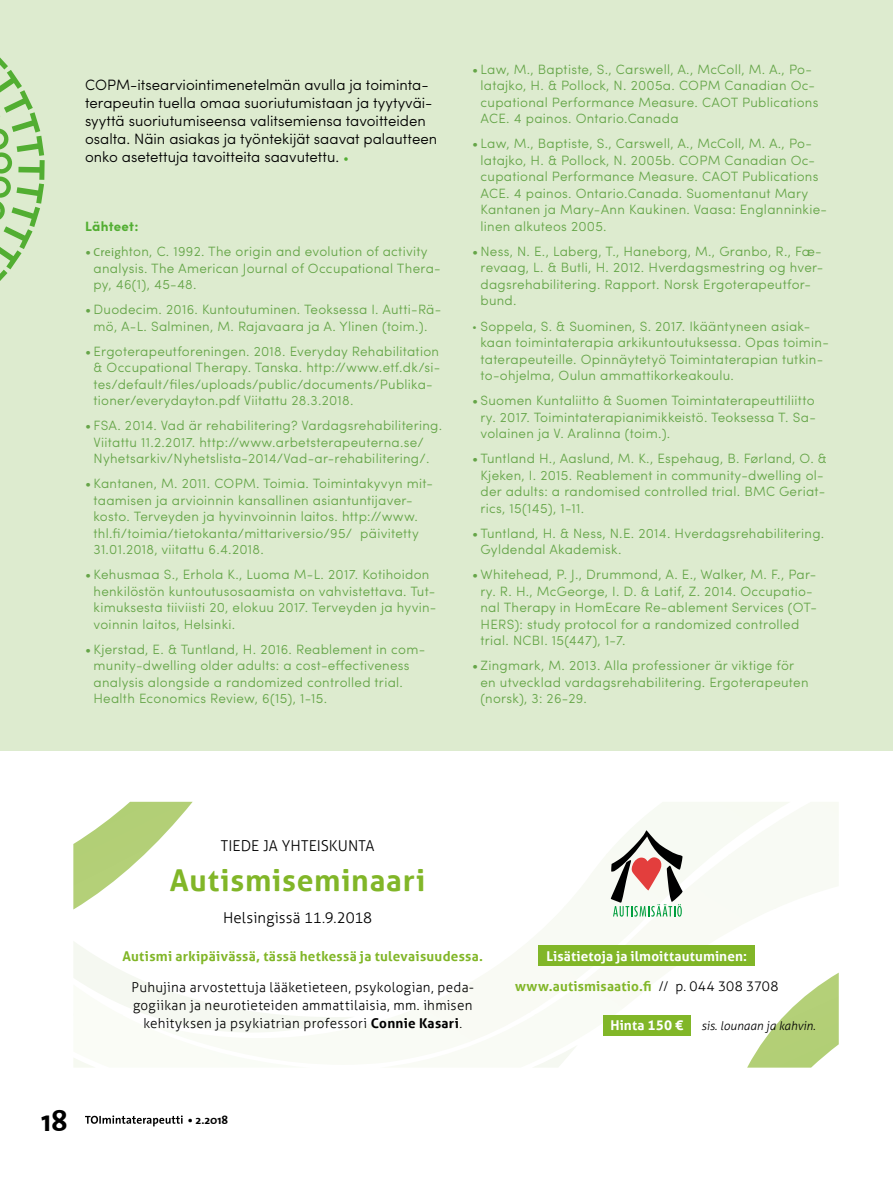
<style>
.page{position:relative;width:893px;height:1191px;background:#fff}
.page>*{position:absolute;margin:0;border:0;box-sizing:border-box;transform-origin:0 0}
.t1{font:700 30px "Aller";letter-spacing:.025em;color:#81b628}
.t2{font:700 30px "The Sans";color:#000}
.t3{font:300 15px/18px "Sofia Pro";color:#000}
.t4{font:300 15px "Aller";letter-spacing:.005em;color:#000}
.t5{font:300 13.5px/16.5px "Sofia Pro";letter-spacing:.02em;color:#65a548}
.t6{font:300 13.5px/18px "Aller";letter-spacing:.02em;color:#000;text-align:center}
.t7{font:700 13.5px "Aller";letter-spacing:.02em;color:#81b628}
.t8{font:700 13.5px "Aller";letter-spacing:.01em;color:#fff}
.t9{font:700 13.5px "Sofia Pro";letter-spacing:.02em;color:#52ae32}
.t10{font:italic 300 12px "Aller";color:#000}
.t11{font:700 12px "The Sans";color:#000}
.s1{font-family:"Minion Pro";font-weight:400;font-size:13.5px;color:#52ae32}
.s2{font-family:"The Sans";font-weight:400;font-size:11.7px}
.s3{font-weight:700}
.s4{font-weight:300;color:#000}
</style>
<div class="page">
<div style="left:0;top:0;width:893px;height:750px;background:#ddebcf"></div>
<img style="left:601px;top:965px;width:83px;height:43px">
<img style="left:657px;top:908px;width:118px;height:37px">
<img style="left:422px;top:960px;width:179px;height:53px">
<img style="left:505px;top:907px;width:152px;height:53px">
<img style="left:74px;top:942px;width:280px;height:90px">
<svg style="left:73px;top:801px;width:120px;height:108px"></svg>
<svg style="left:747px;top:972px;width:92px;height:95px"></svg>
<svg style="left:611px;top:830px;width:72px;height:86px"></svg>
<div style="left:603px;top:1015px;width:88px;height:20px;background:#81b628"></div>
<div style="left:538px;top:945px;width:217px;height:20px;background:#81b628"></div>
<svg style="left:0;top:57px;width:45px;height:224px"></svg>
<svg style="left:85px;top:1115px;width:98px;height:11px"></svg>
<p class="t3" style="left:85px;top:75px;width:354px">COPM-itsearviointimenetelmän avulla ja toiminta&shy;terapeutin tuella omaa suoriutumistaan ja tyytyväi&shy;syyttä suoriutumiseensa valitsemiensa tavoitteiden osalta. Näin asiakas ja työntekijät saavat palautteen onko asetettuja tavoitteita saavutettu. <span class="s1">•</span></p>
<p class="t9" style="left:85px;top:216px;width:55px">Lähteet:</p>
<p class="t5" style="left:94px;top:242px;width:349px;text-indent:-9px">• <span class="s2">Creig</span>hton, C. 1992. The origin and evolution of activity analysis. The American Journal of Occupational Thera&shy;py, 46(1), 45-48.</p>
<p class="t5" style="left:85px;top:300px;width:358px;text-align:center">• Duodecim. 2016. Kuntoutuminen. Teoksessa I. Autti-Rä&shy;mö, A-L. Salminen, M. Rajavaara ja A. Ylinen (toim.).</p>
<p class="t5" style="left:94px;top:342px;width:348px;text-indent:-9px">• Ergoterapeutforeningen. 2018. Everyday Rehabilitation &amp; Occupational Therapy. Tanska. http://www.etf.dk/si&shy;tes/default/files/uploads/public/documents/Publika&shy;tioner/everydayton.pdf Viitattu 28.3.2018.</p>
<p class="t5" style="left:94px;top:416px;width:350px;text-indent:-9px">• FSA. 2014. Vad är rehabilitering? Vardagsrehabilitering.<br>Viitattu 11.2.2017. http://www.arbetsterapeuterna.se/<br>Nyhetsarkiv/Nyhetslista-2014/Vad-ar-rehabilitering/.</p>
<p class="t5" style="left:94px;top:474px;width:341px;text-indent:-9px">• Kantanen, M. 2011. COPM. Toimia. Toimintakyvyn mit&shy;taamisen ja arvioinnin kansallinen asiantuntijaver&shy;kosto. Terveyden ja hyvinvoinnin laitos. http://www. thl.fi/toimia/tietokanta/mittariversio/95/ päivitetty 31.01.2018, viitattu 6.4.2018.</p>
<p class="t5" style="left:94px;top:565px;width:344px;text-indent:-9px">• Kehusmaa S., Erhola K., Luoma M-L. 2017. Kotihoidon henkilöstön kuntoutusosaamista on vahvistettava. Tut&shy;kimuksesta tiiviisti 20, elokuu 2017. Terveyden ja hyvin&shy;voinnin laitos, Helsinki.</p>
<p class="t5" style="left:94px;top:640px;width:333px;text-indent:-9px">• Kjerstad, E. &amp; Tuntland, H. 2016. Reablement in com&shy;munity-dwelling older adults: a cost-effectiveness analysis alongside a randomized controlled trial.<br>Health Economics Review, 6(15), 1-15.</p>
<p class="t5" style="left:480px;top:60px;width:339px;text-indent:-9px">• Law, M., Baptiste, S., Carswell, A., McColl, M. A., Po&shy;latajko, H. &amp; Pollock, N. 2005a. COPM Canadian Oc&shy;cupational Performance Measure. CAOT Publications ACE. 4 painos. Ontario.Canada</p>
<p class="t5" style="left:480px;top:134px;width:348px;text-indent:-9px">• Law, M., Baptiste, S., Carswell, A., McColl, M. A., Po&shy;latajko, H. &amp; Pollock, N. 2005b. COPM Canadian Oc&shy;cupational Performance Measure. CAOT Publications ACE. 4 painos. Ontario.Canada. Suomentanut Mary Kantanen ja Mary-Ann Kaukinen. Vaasa: Englanninkie&shy;linen alkuteos 2005.</p>
<p class="t5" style="left:480px;top:242px;width:344px;text-indent:-9px">• Ness, N. E., Laberg, T., Haneborg, M., Granbo, R., Fæ&shy;revaag, L. &amp; Butli, H. 2012. Hverdagsmestring og hver&shy;dagsrehabilitering. Rapport. Norsk Ergoterapeutfor&shy;bund.</p>
<p class="t5" style="left:480px;top:317px;width:350px;text-indent:-9px"><span class="s2">•</span> Soppela, S. &amp; Suominen, S. 2017. Ikääntyneen asiak&shy;kaan toimintaterapia arkikuntoutuksessa. Opas toimin&shy;taterapeuteille. Opinnäytetyö Toimintaterapian tutkin&shy;to-ohjelma, Oulun ammattikorkeakoulu.</p>
<p class="t5" style="left:480px;top:391px;width:337px;text-align:justify;text-indent:-9px">• Suomen Kuntaliitto &amp; Suomen Toimintaterapeuttiliitto ry. 2017. Toimintaterapianimikkeistö. Teoksessa T. Sa&shy;volainen ja V. Aralinna (toim.).</p>
<p class="t5" style="left:480px;top:449px;width:348px;text-indent:-9px">• Tuntland H., Aaslund, M. K., Espehaug, B. Førland, O. &amp; Kjeken, I. 2015. Reablement in community-dwelling ol&shy;der adults: a randomised controlled trial. BMC Geriat&shy;rics, 15(145), 1-11.</p>
<p class="t5" style="left:480px;top:524px;width:345px;text-indent:-9px">• Tuntland, H. &amp; Ness, N.E. 2014. Hverdagsrehabilitering.<br>Gyldendal Akademisk.</p>
<p class="t5" style="left:480px;top:565px;width:338px;text-indent:-9px">• Whitehead, P. J., Drummond, A. E., Walker, M. F., Par&shy;ry. R. H., McGeorge, I. D. &amp; Latif, Z. 2014. Occupatio&shy;nal Therapy in HomEcare Re-ablement Services (OT-HERS): study protocol for a randomized controlled trial. NCBI. 15(447), 1-7.</p>
<p class="t5" style="left:480px;top:656px;width:330px;text-indent:-9px">• Zingmark, M. 2013. Alla professioner är viktige för en utvecklad vardagsrehabilitering. Ergoterapeuten (norsk), 3: 26-29.</p>
<h1 class="t2" style="left:41px;top:1106px;width:28px">18</h1>
<p class="t4" style="left:221px;top:837px;width:155px">TIEDE JA YHTEISKUNTA</p>
<h1 class="t1" style="left:170px;top:863px;width:257px">Autismiseminaari</h1>
<p class="t4" style="left:223px;top:909px;width:151px">Helsingissä 11.9.2018</p>
<p class="t7" style="left:122px;top:948px;width:362px">Autismi arkipäivässä, tässä hetkessä ja tulevaisuudessa.</p>
<p class="t6" style="left:132px;top:978px;width:344px">Puhujina arvostettuja lääketieteen, psykologian, peda&shy;gogiikan ja neurotieteiden ammattilaisia, mm. ihmisen kehityksen ja psykiatrian professori <span class="s3">Connie Kasari</span>.</p>
<p class="t11" style="left:188px;top:1113px;width:42px">• 2.2018</p>
<p class="t8" style="left:546px;top:948px;width:202px">Lisätietoja ja ilmoittautuminen:</p>
<p class="t7" style="left:515px;top:978px;width:265px">www.autismisaatio.fi <span class="s4">// p. 044 308 3708</span></p>
<p class="t8" style="left:610px;top:1017px;width:74px">Hinta 150 €</p>
<p class="t10" style="left:701px;top:1019px;width:115px">sis. lounaan ja kahvin.</p>
</div>
